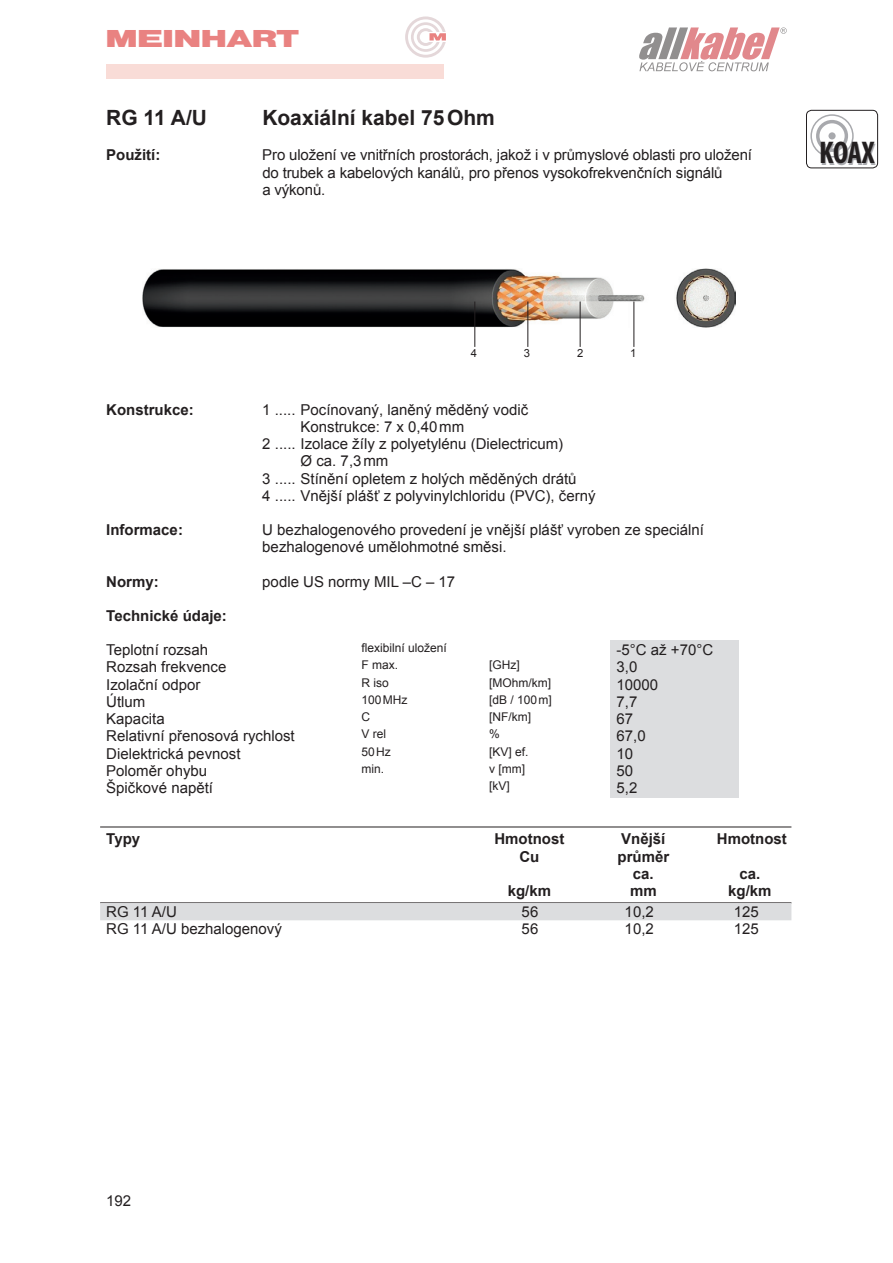
<style>
.page{position:relative;width:893px;height:1263px;background:#fff}
.page>*{position:absolute;margin:0;border:0;box-sizing:border-box;transform-origin:0 0}
.t1{font:700 condensed 31.5px "Myriad Pro";color:#231f20}
.t2{font:800 25.5px "Sans EE";letter-spacing:-.05em;color:#e98281;scale:1.56 1}
.t3{font:700 21px "Arial";color:#231f20}
.t4{font:15px/17.2px "Arial";color:#231f20}
.t5{font:700 15px/17.2px "Arial";color:#231f20;text-align:center}
.t6{font:12px "Arial";color:#231f20}
.t7{font:11.25px "Arial";color:#231f20}
</style>
<div class="page">
<div style="left:610px;top:640px;width:129px;height:157px;background:#dcdddf"></div>
<div style="left:806px;top:110px;width:72px;height:58px;border:1px solid #231f20;border-radius:5px"></div>
<div style="left:810px;top:114px;width:44px;height:44px;border:2px solid #a8a9ad;border-radius:50%"></div>
<div style="left:816px;top:120px;width:32px;height:32px;border:3px solid #a8a9ad;border-radius:50%"></div>
<div style="left:828px;top:132px;width:8px;height:7px;background:#a8a9ad;border-radius:50%"></div>
<hr style="left:100px;top:827px;width:691px;height:1px;background:#231f20">
<hr style="left:100px;top:902px;width:691px;height:1px;background:#231f20">
<div style="left:100px;top:903px;width:691px;height:17px;background:#dcdddf"></div>
<img style="left:143px;top:268px;width:593px;height:60px">
<hr style="left:634px;top:301px;width:1px;height:46px;background:#231f20">
<hr style="left:580px;top:301px;width:1px;height:46px;background:#231f20">
<hr style="left:528px;top:301px;width:1px;height:46px;background:#231f20">
<hr style="left:475px;top:301px;width:1px;height:46px;background:#231f20">
<svg style="left:405px;top:16px;width:41px;height:42px"></svg>
<div style="left:106px;top:64px;width:338px;height:15px;background:#f9dcd7"></div>
<svg style="left:639px;top:27px;width:148px;height:44px"></svg>
<h2 class="t2" style="left:105px;top:25px;width:126px">MEINHART</h2>
<h3 class="t3" style="left:106px;top:104px;width:102px">RG 11 A/U</h3>
<h3 class="t3" style="left:262px;top:104px;width:234px">Koaxiální kabel 75Ohm</h3>
<p class="t5" style="left:106px;top:147px;width:56px">Použití:</p>
<p class="t4" style="left:262px;top:147px;width:491px">Pro uložení ve vnitřních prostorách, jakož i v průmyslové oblasti pro uložení do trubek a kabelových kanálů, pro přenos vysokofrekvenčních signálů<br>a výkonů.</p>
<h1 class="t1" style="left:819px;top:133px;width:57px">KOAX</h1>
<p class="t7" style="left:471px;top:346px;width:8px">4</p>
<p class="t7" style="left:524px;top:346px;width:8px">3</p>
<p class="t7" style="left:577px;top:346px;width:8px">2</p>
<p class="t7" style="left:630px;top:346px;width:8px">1</p>
<p class="t5" style="left:106px;top:401px;width:89px">Konstrukce:</p>
<p class="t4" style="left:262px;top:401px;width:267px">1 ..... Pocínovaný, laněný měděný vodič</p>
<p class="t4" style="left:301px;top:418px;width:165px">Konstrukce: 7 x 0,40mm</p>
<p class="t4" style="left:262px;top:435px;width:302px">2 ..... Izolace žíly z polyetylénu (Dielectricum)</p>
<p class="t4" style="left:301px;top:452px;width:89px">Ø ca. 7,3mm</p>
<p class="t4" style="left:262px;top:470px;width:316px">3 ..... Stínění opletem z holých měděných drátů</p>
<p class="t4" style="left:262px;top:487px;width:335px">4 ..... Vnější plášť z polyvinylchloridu (PVC), černý</p>
<p class="t5" style="left:106px;top:522px;width:78px">Informace:</p>
<p class="t4" style="left:262px;top:521px;width:443px">U bezhalogenového provedení je vnější plášť vyroben ze speciální bezhalogenové umělohmotné směsi.</p>
<p class="t5" style="left:106px;top:573px;width:54px">Normy:</p>
<p class="t4" style="left:262px;top:573px;width:194px">podle US normy MIL –C – 17</p>
<p class="t5" style="left:106px;top:607px;width:122px">Technické údaje:</p>
<p class="t4" style="left:106px;top:641px;width:103px">Teplotní rozsah</p>
<p class="t6" style="left:361px;top:640px;width:87px">flexibilní uložení</p>
<p class="t4" style="left:617px;top:641px;width:98px">-5°C až +70°C</p>
<p class="t4" style="left:106px;top:659px;width:122px">Rozsah frekvence</p>
<p class="t6" style="left:361px;top:657px;width:38px">F max.</p>
<p class="t6" style="left:489px;top:657px;width:32px">[GHz]</p>
<p class="t4" style="left:617px;top:659px;width:22px">3,0</p>
<p class="t4" style="left:106px;top:676px;width:96px">Izolační odpor</p>
<p class="t6" style="left:361px;top:674px;width:29px">R iso</p>
<p class="t6" style="left:489px;top:674px;width:64px">[MOhm/km]</p>
<p class="t4" style="left:617px;top:676px;width:43px">10000</p>
<p class="t4" style="left:106px;top:693px;width:41px">Útlum</p>
<p class="t6" style="left:361px;top:692px;width:48px">100MHz</p>
<p class="t6" style="left:489px;top:692px;width:64px">[dB / 100m]</p>
<p class="t4" style="left:617px;top:693px;width:22px">7,7</p>
<p class="t4" style="left:106px;top:710px;width:60px">Kapacita</p>
<p class="t6" style="left:361px;top:709px;width:10px">C</p>
<p class="t6" style="left:489px;top:709px;width:43px">[NF/km]</p>
<p class="t4" style="left:617px;top:710px;width:18px">67</p>
<p class="t4" style="left:106px;top:728px;width:190px">Relativní přenosová rychlost</p>
<p class="t6" style="left:361px;top:726px;width:26px">V rel</p>
<p class="t6" style="left:489px;top:726px;width:12px">%</p>
<p class="t4" style="left:617px;top:728px;width:31px">67,0</p>
<p class="t4" style="left:106px;top:745px;width:136px">Dielektrická pevnost</p>
<p class="t6" style="left:361px;top:743px;width:31px">50Hz</p>
<p class="t6" style="left:489px;top:743px;width:41px">[KV] ef.</p>
<p class="t4" style="left:617px;top:745px;width:18px">10</p>
<p class="t4" style="left:106px;top:762px;width:102px">Poloměr ohybu</p>
<p class="t6" style="left:361px;top:761px;width:24px">min.</p>
<p class="t6" style="left:489px;top:761px;width:37px">v [mm]</p>
<p class="t4" style="left:617px;top:762px;width:18px">50</p>
<p class="t4" style="left:106px;top:779px;width:108px">Špičkové napětí</p>
<p class="t6" style="left:489px;top:778px;width:22px">[kV]</p>
<p class="t4" style="left:617px;top:779px;width:22px">5,2</p>
<p class="t5" style="left:106px;top:831px;width:35px">Typy</p>
<p class="t5" style="left:494px;top:831px;width:71px">Hmotnost</p>
<p class="t5" style="left:621px;top:831px;width:46px">Vnější</p>
<p class="t5" style="left:717px;top:831px;width:71px">Hmotnost</p>
<p class="t5" style="left:519px;top:848px;width:21px">Cu</p>
<p class="t5" style="left:617px;top:848px;width:53px">průměr ca.</p>
<p class="t5" style="left:739px;top:865px;width:22px">ca.</p>
<p class="t5" style="left:508px;top:883px;width:45px">kg/km</p>
<p class="t5" style="left:630px;top:883px;width:28px">mm</p>
<p class="t5" style="left:728px;top:883px;width:45px">kg/km</p>
<p class="t4" style="left:106px;top:903px;width:72px">RG 11 A/U</p>
<p class="t4" style="left:522px;top:903px;width:18px">56</p>
<p class="t4" style="left:625px;top:903px;width:31px">10,2</p>
<p class="t4" style="left:734px;top:903px;width:27px">125</p>
<p class="t4" style="left:106px;top:920px;width:177px">RG 11 A/U bezhalogenový</p>
<p class="t4" style="left:522px;top:920px;width:18px">56</p>
<p class="t4" style="left:625px;top:920px;width:31px">10,2</p>
<p class="t4" style="left:734px;top:920px;width:27px">125</p>
<p class="t4" style="left:106px;top:1192px;width:27px">192</p>
</div>
